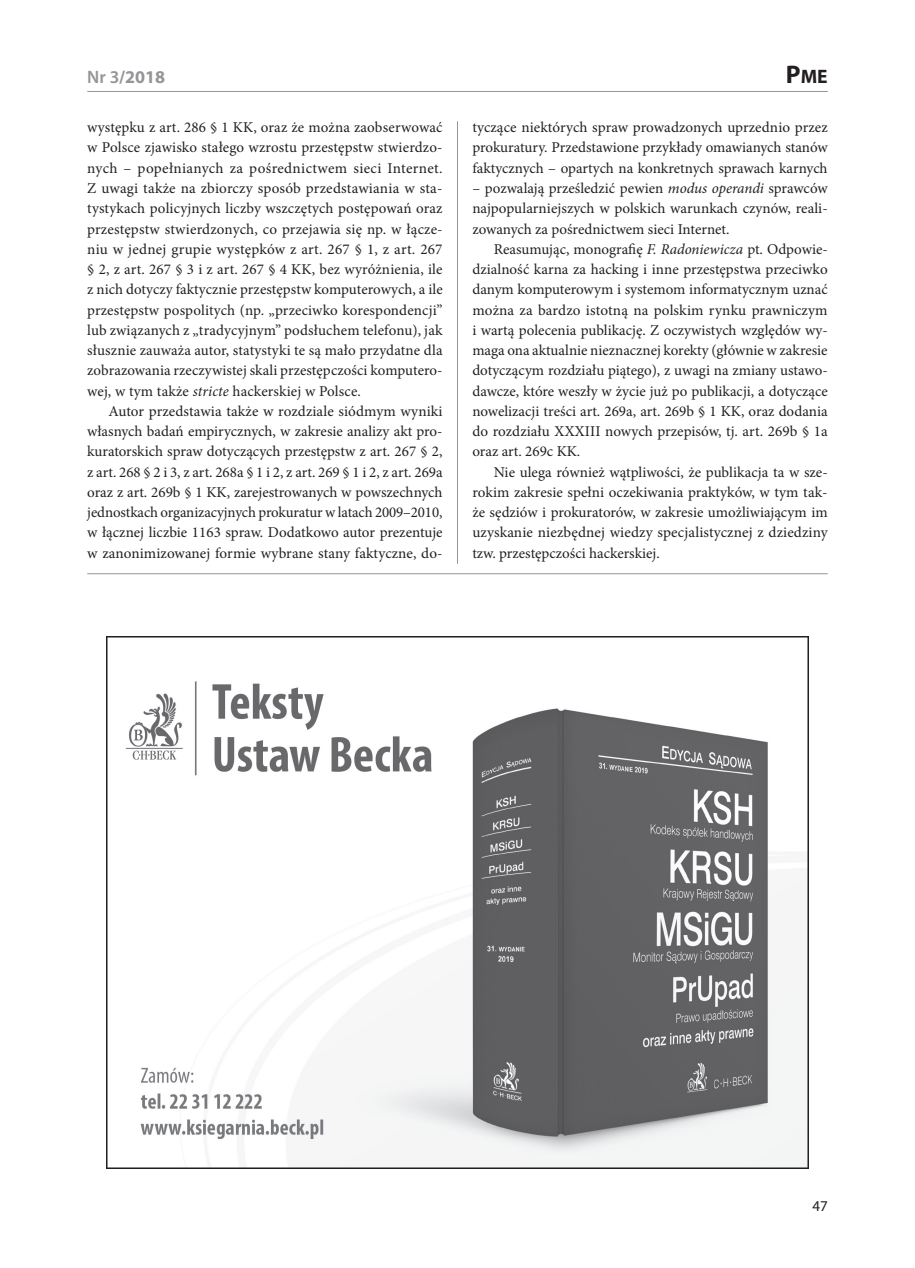
<style>
.page{position:relative;width:915px;height:1268px;background:#fff}
.page>*{position:absolute;margin:0;border:0;box-sizing:border-box;transform-origin:0 0}
.t1{font:700 19.5px "Myriad Pro";color:#231f20}
.t2{font:700 18px "Myriad Pro";color:#939598}
.t3{font:15px/20.2px "Minion Pro";color:#231f20;text-align:justify}
.t4{font:15px "Myriad Pro";color:#231f20}
.s1{font-weight:600}
.s2{font-size:25.5px}
.s3{font-style:italic}
</style>
<div class="page">
<hr style="left:87px;top:91px;width:740px;height:1px;background:#939598">
<hr style="left:457px;top:121px;width:1px;height:442px;background:#939598">
<img style="left:107px;top:636px;width:701px;height:531px">
<hr style="left:87px;top:573px;width:740px;height:1px;background:#939598">
<p class="t2" style="left:87px;top:67px;width:79px"><span class="s1">Nr 3</span>/2018</p>
<h1 class="t1" style="left:785px;top:65px;width:43px"><span class="s2">P</span>ME</h1>
<p class="t3" style="left:472px;top:117px;width:357px">tyczące niektórych spraw prowadzonych uprzednio przez prokuratury. Przedstawione przykłady omawianych stanów faktycznych – opartych na konkretnych sprawach karnych</p>
<p class="t3" style="left:472px;top:178px;width:357px">– pozwalają prześledzić pewien <span class="s3">modus operandi</span> sprawców najpopularniejszych w polskich warunkach czynów, reali&shy;zowanych za pośrednictwem sieci Internet.</p>
<p class="t3" style="left:472px;top:239px;width:357px;text-indent:21px">Reasumując, monografię <span class="s3">F. Radoniewicza</span> pt. Odpowie&shy;dzialność karna za hacking i inne przestępstwa przeciwko danym komputerowym i systemom informatycznym uznać można za bardzo istotną na polskim rynku prawniczym i wartą polecenia publikację. Z oczywistych względów wy&shy;maga ona aktualnie nieznacznej korekty (głównie w zakresie dotyczącym rozdziału piątego), z uwagi na zmiany ustawo&shy;dawcze, które weszły w życie już po publikacji, a dotyczące nowelizacji treści art. 269a, art. 269b § 1 KK, oraz dodania do rozdziału XXXIII nowych przepisów, tj. art. 269b § 1a oraz art. 269c KK.</p>
<p class="t3" style="left:472px;top:461px;width:357px;text-indent:21px">Nie ulega również wątpliwości, że publikacja ta w sze&shy;rokim zakresie spełni oczekiwania praktyków, w tym tak&shy;że sędziów i prokuratorów, w zakresie umożliwiającym im uzyskanie niezbędnej wiedzy specjalistycznej z dziedziny tzw. przestępczości hackerskiej.</p>
<p class="t3" style="left:87px;top:117px;width:357px">występku z art. 286 § 1 KK, oraz że można zaobserwować w Polsce zjawisko stałego wzrostu przestępstw stwierdzo&shy;nych – popełnianych za pośrednictwem sieci Internet.<br>Z uwagi także na zbiorczy sposób przedstawiania w sta&shy;tystykach policyjnych liczby wszczętych postępowań oraz przestępstw stwierdzonych, co przejawia się np. w łącze&shy;niu w jednej grupie występków z art. 267 § 1, z art. 267 § 2, z art. 267 § 3 i z art. 267 § 4 KK, bez wyróżnienia, ile z nich dotyczy faktycznie przestępstw komputerowych, a ile przestępstw pospolitych (np. „przeciwko korespondencji” lub związanych z „tradycyjnym” podsłuchem telefonu), jak słusznie zauważa autor, statystyki te są mało przydatne dla zobrazowania rzeczywistej skali przestępczości komputero&shy;wej, w tym także <span class="s3">stricte</span> hackerskiej w Polsce.</p>
<p class="t3" style="left:87px;top:401px;width:357px;text-indent:21px">Autor przedstawia także w rozdziale siódmym wyniki własnych badań empirycznych, w zakresie analizy akt pro&shy;kuratorskich spraw dotyczących przestępstw z art. 267 § 2, z art. 268 § 2 i 3, z art. 268a § 1 i 2, z art. 269 § 1 i 2, z art. 269a oraz z art. 269b § 1 KK, zarejestrowanych w powszechnych jednostkach organizacyjnych prokuratur w latach 2009–2010, w łącznej liczbie 1163 spraw. Dodatkowo autor prezentuje w zanonimizowanej formie wybrane stany faktyczne, do-</p>
<p class="t4" style="left:812px;top:1197px;width:17px">47</p>
</div>
